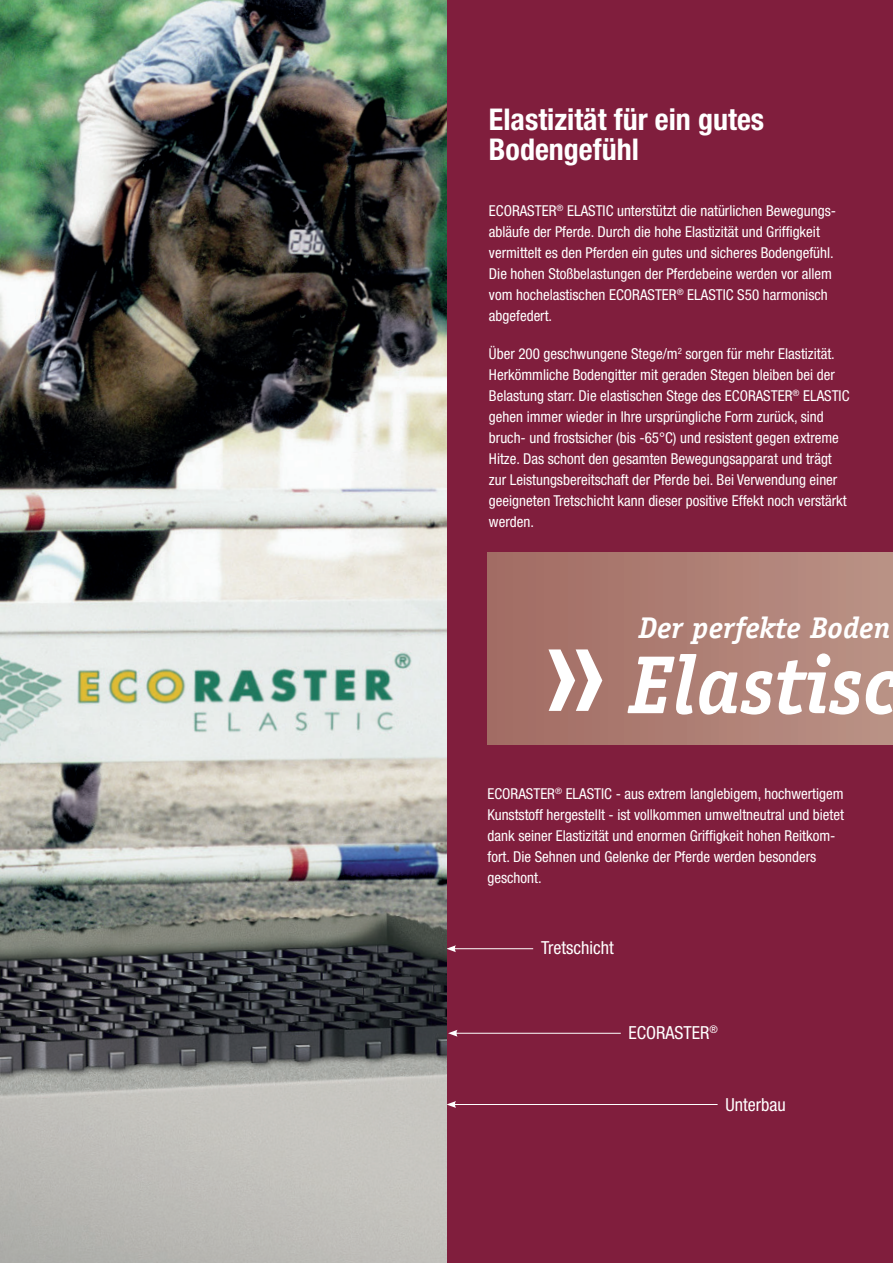
<style>
.page{position:relative;width:893px;height:1263px;background:#fff}
.page>*{position:absolute;margin:0;border:0;box-sizing:border-box;transform-origin:0 0}
.t1{font:italic 700 82.5px "AT Officina Serif";color:#fff}
.t2{font:700 condensed 30px/30px "Helvetica Neue";color:#fff}
.t3{font:italic 700 30px "AT Officina Serif";color:#fff}
.t4{font:condensed 18px "Helvetica Neue";color:#fff}
.t5{font:condensed 15px/21px "Helvetica Neue";color:#fff}
</style>
<div class="page">
<div style="left:446px;top:0;width:447px;height:1263px;background:#801e3d"></div>
<hr style="left:453px;top:948px;width:80px;height:1px;background:#fff">
<svg style="left:446px;top:945px;width:10px;height:7px"></svg>
<hr style="left:454px;top:1104px;width:264px;height:1px;background:#fff">
<svg style="left:446px;top:1101px;width:10px;height:7px"></svg>
<hr style="left:455px;top:1033px;width:166px;height:1px;background:#fff">
<svg style="left:448px;top:1030px;width:9px;height:7px"></svg>
<img style="left:0;top:0;width:446px;height:1263px">
<div style="left:487px;top:553px;width:406px;height:191px;background:linear-gradient(to right,#a16b62,#ba9286)"></div>
<svg style="left:548px;top:649px;width:54px;height:62px;background:#d1b6b2"></svg>
<h2 class="t2" style="left:489px;top:104px;width:277px">Elastizität für ein gutes<br>Bodengefühl</h2>
<p class="t5" style="left:489px;top:200px;width:349px">ECORASTER<sup>®</sup> ELASTIC unterstützt die natürlichen Bewegungs&shy;abläufe der Pferde. Durch die hohe Elastizität und Griffigkeit vermittelt es den Pferden ein gutes und sicheres Bodengefühl.<br>Die hohen Stoßbelastungen der Pferdebeine werden vor allem vom hochelastischen ECORASTER<sup>®</sup> ELASTIC S50 harmonisch abgefedert.</p>
<p class="t5" style="left:489px;top:343px;width:362px">Über 200 geschwungene Stege/m<sup>2</sup> sorgen für mehr Elastizität.<br>Herkömmliche Bodengitter mit geraden Stegen bleiben bei der Belastung starr. Die elastischen Stege des ECORASTER<sup>®</sup> ELASTIC gehen immer wieder in Ihre ursprüngliche Form zurück, sind bruch- und frostsicher (bis -65°C) und resistent gegen extreme Hitze. Das schont den gesamten Bewegungsapparat und trägt zur Leistungsbereitschaft der Pferde bei. Bei Verwendung einer geeigneten Tretschicht kann dieser positive Effekt noch verstärkt werden.</p>
<h2 class="t3" style="left:639px;top:610px;width:253px">Der perfekte Boden</h2>
<h1 class="t1" style="left:629px;top:636px;width:270px">Elastisc</h1>
<p class="t5" style="left:487px;top:783px;width:358px">ECORASTER<sup>®</sup> ELASTIC - aus extrem langlebigem, hochwertigem Kunststoff hergestellt - ist vollkommen umweltneutral und bietet dank seiner Elastizität und enormen Griffigkeit hohen Reitkom&shy;fort. Die Sehnen und Gelenke der Pferde werden besonders geschont.</p>
<p class="t4" style="left:541px;top:938px;width:74px">Tretschicht</p>
<p class="t4" style="left:628px;top:1022px;width:91px">ECORASTER<sup>®</sup></p>
<p class="t4" style="left:725px;top:1094px;width:62px">Unterbau</p>
</div>
